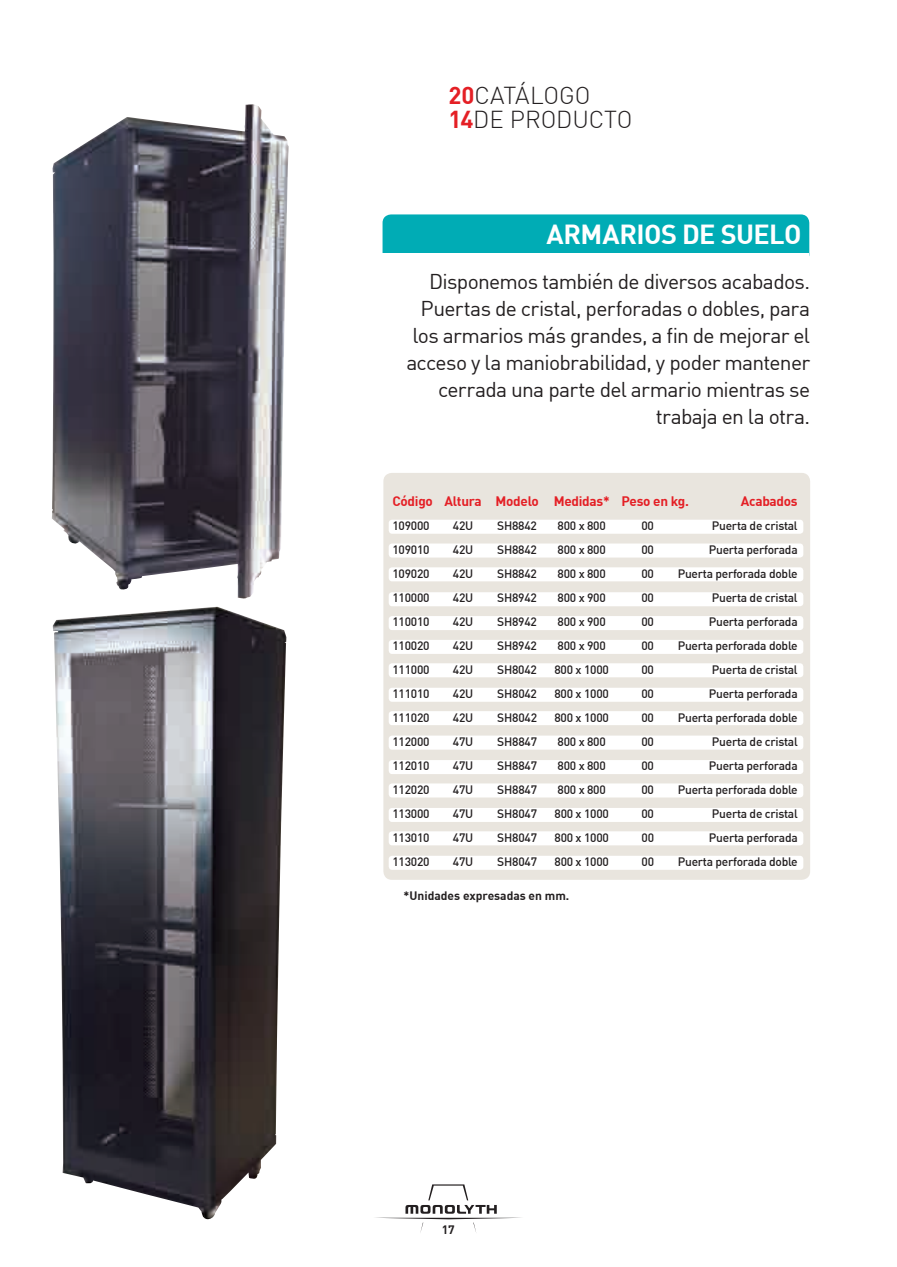
<style>
.page{position:relative;width:897px;height:1267px;background:#fff}
.page>*{position:absolute;margin:0;border:0;box-sizing:border-box;transform-origin:0 0}
.t1{font:700 27px "DIN";letter-spacing:-.02em;color:#fff}
.t2{font:300 24px/24px "DIN";letter-spacing:-.005em;color:#231f20}
.t3{font:21px/27px "DIN";letter-spacing:-.035em;color:#231f20;text-align:right}
.t4{font:700 13.5px "DIN";letter-spacing:-.02em;color:#e41f25}
.t5{font:500 12px "DIN";letter-spacing:-.02em;color:#231f20}
.t6{font:700 12px "DIN";color:#231f20}
.s1{font-weight:700;color:#e41f25}
</style>
<div class="page">
<svg style="left:375px;top:1184px;width:146px;height:49px"></svg>
<img style="left:53px;top:606px;width:233px;height:613px">
<img style="left:52px;top:104px;width:237px;height:495px">
<div style="left:382px;top:214px;width:427px;height:48px;background:#00acb5;border-radius:9px"></div>
<div style="left:382px;top:253px;width:427px;height:12px;background:#fff"></div>
<div style="left:383px;top:473px;width:427px;height:406px;background:#e9e5de;border-radius:9px"></div>
<div style="left:388px;top:519px;width:415px;height:14px;background:#fff;border-radius:3px"></div>
<div style="left:388px;top:543px;width:415px;height:14px;background:#fff;border-radius:3px"></div>
<div style="left:388px;top:567px;width:415px;height:14px;background:#fff;border-radius:3px"></div>
<div style="left:388px;top:592px;width:415px;height:14px;background:#fff;border-radius:3px"></div>
<div style="left:388px;top:616px;width:415px;height:14px;background:#fff;border-radius:3px"></div>
<div style="left:388px;top:640px;width:415px;height:14px;background:#fff;border-radius:3px"></div>
<div style="left:388px;top:663px;width:415px;height:14px;background:#fff;border-radius:3px"></div>
<div style="left:388px;top:687px;width:415px;height:14px;background:#fff;border-radius:3px"></div>
<div style="left:388px;top:711px;width:415px;height:14px;background:#fff;border-radius:3px"></div>
<div style="left:388px;top:735px;width:415px;height:14px;background:#fff;border-radius:3px"></div>
<div style="left:388px;top:760px;width:415px;height:14px;background:#fff;border-radius:3px"></div>
<div style="left:388px;top:783px;width:415px;height:14px;background:#fff;border-radius:3px"></div>
<div style="left:388px;top:807px;width:415px;height:15px;background:#fff;border-radius:3px"></div>
<div style="left:388px;top:831px;width:415px;height:14px;background:#fff;border-radius:3px"></div>
<div style="left:388px;top:855px;width:415px;height:14px;background:#fff;border-radius:3px"></div>
<h2 class="t2" style="left:448px;top:83px;width:185px"><span class="s1">20</span>CATÁLOGO<br><span class="s1">14</span>DE PRODUCTO</h2>
<h1 class="t1" style="left:546px;top:217px;width:256px">ARMARIOS DE SUELO</h1>
<p class="t3" style="left:406px;top:267px;width:405px">Disponemos también de diversos acabados.<br>Puertas de cristal, perforadas o dobles, para los armarios más grandes, a fin de mejorar el acceso y la maniobrabilidad, y poder mantener cerrada una parte del armario mientras se trabaja en la otra.</p>
<p class="t4" style="left:392px;top:492px;width:298px">Código Altura Modelo Medidas* Peso en kg.</p>
<p class="t4" style="left:740px;top:492px;width:58px">Acabados</p>
<p class="t5" style="left:392px;top:518px;width:39px">109000</p>
<p class="t5" style="left:453px;top:518px;width:22px">42U</p>
<p class="t5" style="left:497px;top:518px;width:41px">SH8842</p>
<p class="t5" style="left:557px;top:518px;width:50px">800 x 800</p>
<p class="t5" style="left:641px;top:518px;width:14px">00</p>
<p class="t5" style="left:711px;top:518px;width:87px">Puerta de cristal</p>
<p class="t5" style="left:392px;top:542px;width:39px">109010</p>
<p class="t5" style="left:453px;top:542px;width:22px">42U</p>
<p class="t5" style="left:497px;top:542px;width:41px">SH8842</p>
<p class="t5" style="left:557px;top:542px;width:50px">800 x 800</p>
<p class="t5" style="left:641px;top:542px;width:14px">00</p>
<p class="t5" style="left:708px;top:542px;width:90px">Puerta perforada</p>
<p class="t5" style="left:392px;top:566px;width:39px">109020</p>
<p class="t5" style="left:453px;top:566px;width:22px">42U</p>
<p class="t5" style="left:497px;top:566px;width:41px">SH8842</p>
<p class="t5" style="left:557px;top:566px;width:50px">800 x 800</p>
<p class="t5" style="left:641px;top:566px;width:14px">00</p>
<p class="t5" style="left:677px;top:566px;width:121px">Puerta perforada doble</p>
<p class="t5" style="left:392px;top:590px;width:39px">110000</p>
<p class="t5" style="left:453px;top:590px;width:22px">42U</p>
<p class="t5" style="left:497px;top:590px;width:41px">SH8942</p>
<p class="t5" style="left:557px;top:590px;width:50px">800 x 900</p>
<p class="t5" style="left:641px;top:590px;width:14px">00</p>
<p class="t5" style="left:711px;top:590px;width:87px">Puerta de cristal</p>
<p class="t5" style="left:392px;top:614px;width:39px">110010</p>
<p class="t5" style="left:453px;top:614px;width:22px">42U</p>
<p class="t5" style="left:497px;top:614px;width:41px">SH8942</p>
<p class="t5" style="left:557px;top:614px;width:50px">800 x 900</p>
<p class="t5" style="left:641px;top:614px;width:14px">00</p>
<p class="t5" style="left:708px;top:614px;width:90px">Puerta perforada</p>
<p class="t5" style="left:392px;top:638px;width:39px">110020</p>
<p class="t5" style="left:453px;top:638px;width:22px">42U</p>
<p class="t5" style="left:497px;top:638px;width:41px">SH8942</p>
<p class="t5" style="left:557px;top:638px;width:50px">800 x 900</p>
<p class="t5" style="left:641px;top:638px;width:14px">00</p>
<p class="t5" style="left:677px;top:638px;width:121px">Puerta perforada doble</p>
<p class="t5" style="left:392px;top:662px;width:39px">111000</p>
<p class="t5" style="left:453px;top:662px;width:22px">42U</p>
<p class="t5" style="left:497px;top:662px;width:41px">SH8042</p>
<p class="t5" style="left:554px;top:662px;width:56px">800 x 1000</p>
<p class="t5" style="left:641px;top:662px;width:14px">00</p>
<p class="t5" style="left:711px;top:662px;width:87px">Puerta de cristal</p>
<p class="t5" style="left:392px;top:686px;width:39px">111010</p>
<p class="t5" style="left:453px;top:686px;width:22px">42U</p>
<p class="t5" style="left:497px;top:686px;width:41px">SH8042</p>
<p class="t5" style="left:554px;top:686px;width:56px">800 x 1000</p>
<p class="t5" style="left:641px;top:686px;width:14px">00</p>
<p class="t5" style="left:708px;top:686px;width:90px">Puerta perforada</p>
<p class="t5" style="left:392px;top:710px;width:39px">111020</p>
<p class="t5" style="left:453px;top:710px;width:22px">42U</p>
<p class="t5" style="left:497px;top:710px;width:41px">SH8042</p>
<p class="t5" style="left:554px;top:710px;width:56px">800 x 1000</p>
<p class="t5" style="left:641px;top:710px;width:14px">00</p>
<p class="t5" style="left:677px;top:710px;width:121px">Puerta perforada doble</p>
<p class="t5" style="left:392px;top:734px;width:39px">112000</p>
<p class="t5" style="left:453px;top:734px;width:22px">47U</p>
<p class="t5" style="left:497px;top:734px;width:41px">SH8847</p>
<p class="t5" style="left:557px;top:734px;width:50px">800 x 800</p>
<p class="t5" style="left:641px;top:734px;width:14px">00</p>
<p class="t5" style="left:711px;top:734px;width:87px">Puerta de cristal</p>
<p class="t5" style="left:392px;top:758px;width:39px">112010</p>
<p class="t5" style="left:453px;top:758px;width:22px">47U</p>
<p class="t5" style="left:497px;top:758px;width:41px">SH8847</p>
<p class="t5" style="left:557px;top:758px;width:50px">800 x 800</p>
<p class="t5" style="left:641px;top:758px;width:14px">00</p>
<p class="t5" style="left:708px;top:758px;width:90px">Puerta perforada</p>
<p class="t5" style="left:392px;top:782px;width:39px">112020</p>
<p class="t5" style="left:453px;top:782px;width:22px">47U</p>
<p class="t5" style="left:497px;top:782px;width:41px">SH8847</p>
<p class="t5" style="left:557px;top:782px;width:50px">800 x 800</p>
<p class="t5" style="left:641px;top:782px;width:14px">00</p>
<p class="t5" style="left:677px;top:782px;width:121px">Puerta perforada doble</p>
<p class="t5" style="left:392px;top:806px;width:39px">113000</p>
<p class="t5" style="left:453px;top:806px;width:22px">47U</p>
<p class="t5" style="left:497px;top:806px;width:41px">SH8047</p>
<p class="t5" style="left:554px;top:806px;width:56px">800 x 1000</p>
<p class="t5" style="left:641px;top:806px;width:14px">00</p>
<p class="t5" style="left:711px;top:806px;width:87px">Puerta de cristal</p>
<p class="t5" style="left:392px;top:830px;width:39px">113010</p>
<p class="t5" style="left:453px;top:830px;width:22px">47U</p>
<p class="t5" style="left:497px;top:830px;width:41px">SH8047</p>
<p class="t5" style="left:554px;top:830px;width:56px">800 x 1000</p>
<p class="t5" style="left:641px;top:830px;width:14px">00</p>
<p class="t5" style="left:708px;top:830px;width:90px">Puerta perforada</p>
<p class="t5" style="left:392px;top:854px;width:39px">113020</p>
<p class="t5" style="left:453px;top:854px;width:22px">47U</p>
<p class="t5" style="left:497px;top:854px;width:41px">SH8047</p>
<p class="t5" style="left:554px;top:854px;width:56px">800 x 1000</p>
<p class="t5" style="left:641px;top:854px;width:14px">00</p>
<p class="t5" style="left:677px;top:854px;width:121px">Puerta perforada doble</p>
<p class="t6" style="left:403px;top:888px;width:167px">*Unidades expresadas en mm.</p>
<p class="t6" style="left:442px;top:1222px;width:14px">17</p>
</div>
